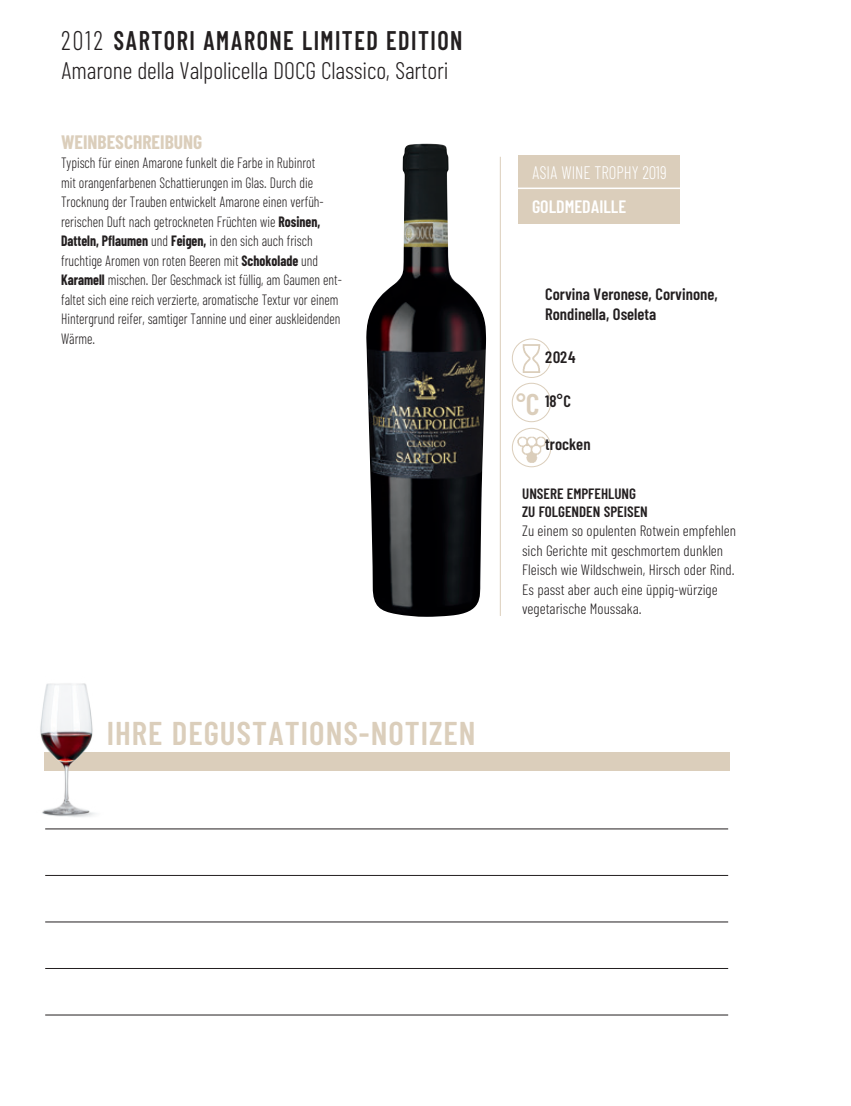
<style>
.page{position:relative;width:851px;height:1106px;background:#fff}
.page>*{position:absolute;margin:0;border:0;box-sizing:border-box;transform-origin:0 0}
.t1{font:600 33px "Barlow Condensed";letter-spacing:.03em;color:#dbcebb}
.t2{font:600 27px "Barlow Condensed";letter-spacing:.06em;color:#231f20;scale:.9 1}
.t3{font:600 27px "Barlow Condensed";color:#dbcebb}
.t4{font:300 24px "Barlow Condensed";letter-spacing:-.005em;color:#231f20}
.t5{font:700 19.5px "Barlow Condensed";color:#dbcebb}
.t6{font:300 18.15px "Barlow Condensed";color:#fff;scale:.93 1}
.t7{font:600 18px "Barlow Condensed";color:#fff}
.t8{font:600 16.5px/19.5px "Barlow Condensed";color:#231f20}
.t9{font:300 15px/19.5px "Barlow Condensed";color:#231f20;scale:.9 1}
.t10{font:300 15px/19.5px "Barlow Condensed";color:#231f20}
.t11{font:600 15px/18px "Barlow Condensed";color:#231f20}
.s1{font-weight:300}
.s2{font-weight:700}
.s3{font-size:30px}
</style>
<div class="page">
<img style="left:522px;top:344px;width:19px;height:28px">
<div style="left:512px;top:338px;width:39px;height:40px;border:1px solid #dbcebb;border-radius:50%"></div>
<img style="left:514px;top:436px;width:34px;height:27px">
<div style="left:512px;top:428px;width:39px;height:39px;border:1px solid #dbcebb;border-radius:50%"></div>
<div style="left:512px;top:383px;width:39px;height:39px;border:1px solid #dbcebb;border-radius:50%"></div>
<hr style="left:45px;top:828px;width:683px;height:1px;background:#231f20">
<hr style="left:45px;top:875px;width:683px;height:1px;background:#231f20">
<hr style="left:45px;top:921px;width:683px;height:1px;background:#231f20">
<hr style="left:45px;top:968px;width:683px;height:1px;background:#231f20">
<hr style="left:45px;top:1014px;width:683px;height:1px;background:#231f20">
<hr style="left:500px;top:157px;width:1px;height:459px;background:#dbcebb">
<div style="left:44px;top:752px;width:685px;height:18px;background:#dbcebb"></div>
<img style="left:366px;top:144px;width:120px;height:473px">
<img style="left:40px;top:683px;width:86px;height:134px">
<div style="left:517px;top:155px;width:162px;height:68px;background:#dbcebb"></div>
<hr style="left:510px;top:187px;width:217px;height:2px;background:#fff">
<p class="t2" style="left:61px;top:23px;width:447px"><span class="s1">2012</span> SARTORI AMARONE LIMITED EDITION</p>
<p class="t4" style="left:61px;top:55px;width:389px">Amarone della Valpolicella DOCG Classico, Sartori</p>
<p class="t5" style="left:61px;top:129px;width:143px">WEINBESCHREIBUNG</p>
<p class="t9" style="left:61px;top:153px;width:313px">Typisch für einen Amarone funkelt die Farbe in Rubinrot<br>mit orangenfarbenen Schattierungen im Glas. Durch die Trocknung der Trauben entwickelt Amarone einen verfüh&shy;rerischen Duft nach getrockneten Früchten wie <span class="s2">Rosinen, Datteln, Pflaumen</span> und <span class="s2">Feigen,</span> in den sich auch frisch fruchtige Aromen von roten Beeren mit <span class="s2">Schokolade</span> und <span class="s2">Karamell</span> mischen. Der Geschmack ist füllig, am Gaumen ent&shy;faltet sich eine reich verzierte, aromatische Textur vor einem Hintergrund reifer, samtiger Tannine und einer auskleidenden Wärme.</p>
<p class="t1" style="left:107px;top:712px;width:370px">IHRE DEGUSTATIONS-NOTIZEN</p>
<p class="t6" style="left:532px;top:162px;width:146px">ASIA WINE TROPHY 2019</p>
<p class="t7" style="left:532px;top:195px;width:96px">GOLDMEDAILLE</p>
<p class="t8" style="left:545px;top:284px;width:174px">Corvina Veronese, Corvinone,<br>Rondinella, Oseleta</p>
<p class="t8" style="left:545px;top:347px;width:32px">2024</p>
<p class="t8" style="left:545px;top:391px;width:27px">18°C</p>
<p class="t8" style="left:545px;top:434px;width:47px">trocken</p>
<p class="t3" style="left:516px;top:388px;width:25px">°<span class="s3">C</span></p>
<p class="t11" style="left:522px;top:484px;width:127px">UNSERE EMPFEHLUNG<br>ZU FOLGENDEN SPEISEN</p>
<p class="t10" style="left:522px;top:521px;width:215px">Zu einem so opulenten Rotwein empfehlen sich Gerichte mit geschmortem dunklen Fleisch wie Wildschwein, Hirsch oder Rind.<br>Es passt aber auch eine üppig-würzige vegetarische Moussaka.</p>
</div>
